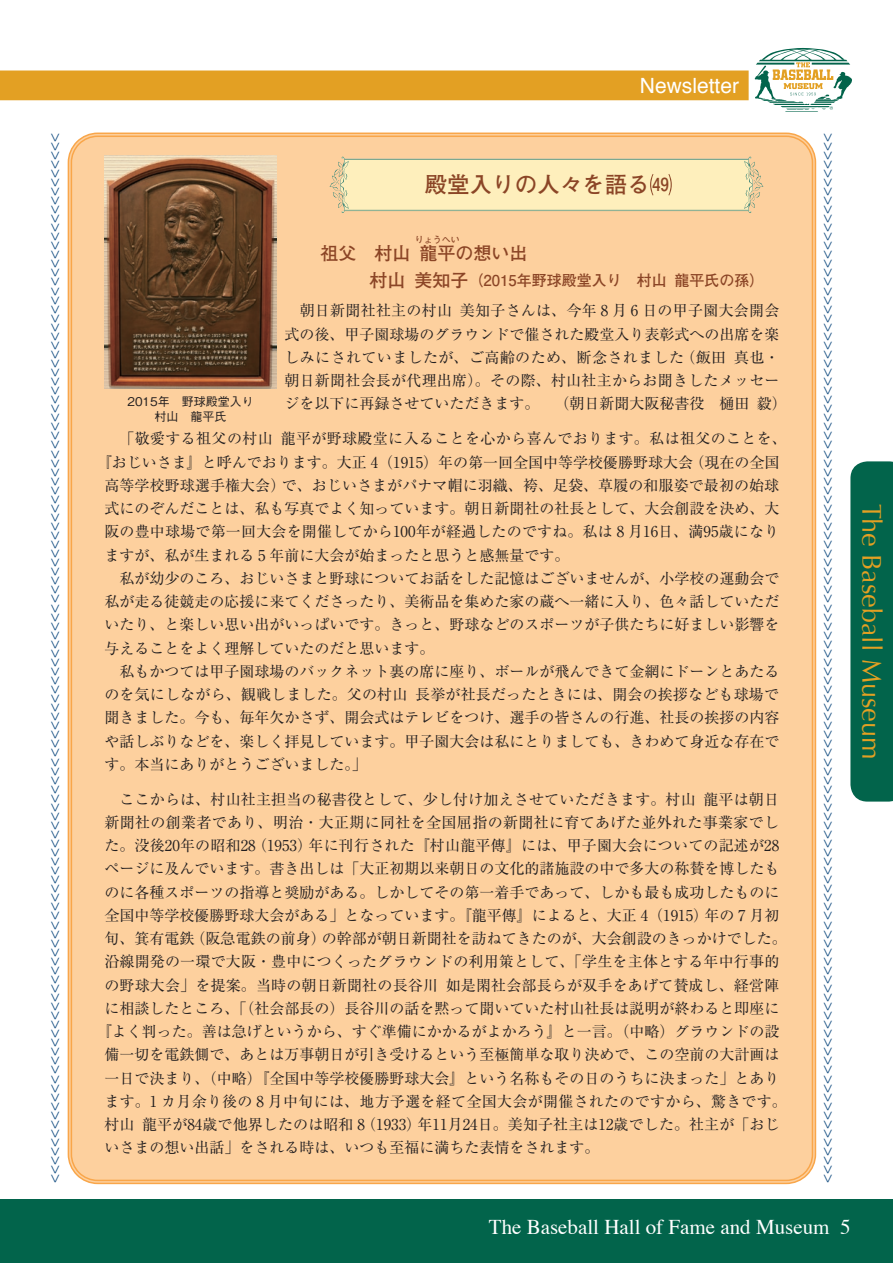
<style>
.page{position:relative;width:893px;height:1263px;background:#fff}
.page>*{position:absolute;margin:0;border:0;box-sizing:border-box;transform-origin:0 0}
.t1{font:27px "Optima";color:#e3a023}
.t2{font:700 22.5px "Futo Go B101 Pr 5";color:#8b4526}
.t3{font:21px "Times";color:#fff}
.t4{font:21px "Helvetica";color:#fff}
.t5{font:700 18px "Futo Go B101 Pr 5";color:#8b4526}
.t6{font:15px/23.2px "Ryumin Pr 5";color:#231f20}
.t7{font:15px "Ryumin Pr 5";letter-spacing:.025em;color:#231f20}
.t8{font:15px "Ryumin Pr 5";letter-spacing:.02em;color:#231f20}
.t9{font:700 15px "Futo Go B101 Pr 5";color:#8b4526}
.t10{font:500 13.2px "Gothic BBB Pr 5";color:#144e82}
.t11{font:500 12px/15px "Gothic BBB Pr 5";color:#231f20;text-align:center}
.t12{font:700 9px "Futo Go B101 Pr 5";color:#8b4526}
.s1{font-size:18px}
</style>
<div class="page">
<div style="left:0;top:1199px;width:893px;height:64px;background:#02644b"></div>
<div style="left:850px;top:461px;width:43px;height:340px;background:#02644b"></div>
<div style="left:0;top:71px;width:749px;height:29px;background:#e3a023"></div>
<svg style="left:755px;top:48px;width:97px;height:64px"></svg>
<div style="left:70px;top:135px;width:744px;height:1047px;background:#fdd09e"></div>
<img style="left:104px;top:155px;width:173px;height:233px">
<svg style="left:329px;top:157px;width:434px;height:56px;background:#f6e7b5"></svg>
<p class="t10" style="left:66px;top:133px;width:1052px;rotate:90deg">&gt;&gt;&gt;&gt;&gt;&gt;&gt;&gt;&gt;&gt;&gt;&gt;&gt;&gt;&gt;&gt;&gt;&gt;&gt;&gt;&gt;&gt;&gt;&gt;&gt;&gt;&gt;&gt;&gt;&gt;&gt;&gt;&gt;&gt;&gt;&gt;&gt;&gt;&gt;&gt;&gt;&gt;&gt;&gt;&gt;&gt;&gt;&gt;&gt;&gt;&gt;&gt;&gt;&gt;&gt;&gt;&gt;&gt;&gt;&gt;&gt;&gt;&gt;&gt;&gt;&gt;&gt;&gt;&gt;&gt;&gt;&gt;&gt;&gt;&gt;&gt;&gt;&gt;&gt;&gt;&gt;&gt;&gt;&gt;&gt;&gt;&gt;&gt;&gt;&gt;&gt;&gt;&gt;&gt;&gt;&gt;&gt;&gt;&gt;&gt;&gt;&gt;&gt;&gt;&gt;&gt;&gt;&gt;&gt;&gt;&gt;&gt;&gt;&gt;&gt;&gt;</p>
<h3 class="t4" style="left:640px;top:67px;width:101px">Newsletter</h3>
<h2 class="t2" style="left:425px;top:167px;width:246px">殿堂入りの人々を語る<span class="s1">49</span></h2>
<p class="t12" style="left:415px;top:232px;width:46px">りょうへい</p>
<p class="t9" style="left:370px;top:268px;width:396px"><span class="s1">村山　美知子</span>（2015年野球殿堂入り　村山　龍平氏の孫）</p>
<p class="t6" style="left:284px;top:298px;width:504px">　朝日新聞社社主の村山　美知子さんは、今年 8 月 6 日の甲子園大会開会式の後、甲子園球場のグラウンドで催された殿堂入り表彰式への出席を楽しみにされていましたが、ご高齢のため、断念されました（飯田　真也・朝日新聞社会長が代理出席）。その際、村山社主からお聞きしたメッセージを以下に再録させていただきます。　（朝日新聞大阪秘書役　樋田　毅）</p>
<p class="t7" style="left:104px;top:427px;width:684px">　「敬愛する祖父の村山　龍平が野球殿堂に入ることを心から喜んでおります。私は祖父のことを、</p>
<p class="t6" style="left:97px;top:449px;width:684px">『おじいさま』と呼んでおります。大正 4（1915）年の第一回全国中等学校優勝野球大会（現在の全国</p>
<p class="t6" style="left:104px;top:472px;width:676px">高等学校野球選手権大会）で、おじいさまがパナマ帽に羽織、袴、足袋、草履の和服姿で最初の始球</p>
<p class="t6" style="left:104px;top:496px;width:676px">式にのぞんだことは、私も写真でよく知っています。朝日新聞社の社長として、大会創設を決め、大</p>
<p class="t6" style="left:104px;top:519px;width:676px">阪の豊中球場で第一回大会を開催してから100年が経過したのですね。私は 8 月16日、満95歳になり</p>
<p class="t6" style="left:104px;top:542px;width:466px">ますが、私が生まれる 5 年前に大会が始まったと思うと感無量です。</p>
<p class="t6" style="left:104px;top:565px;width:676px">　私が幼少のころ、おじいさまと野球についてお話をした記憶はございませんが、小学校の運動会で</p>
<p class="t6" style="left:104px;top:589px;width:676px">私が走る徒競走の応援に来てくださったり、美術品を集めた家の蔵へ一緒に入り、色々話していただ</p>
<p class="t6" style="left:104px;top:612px;width:676px">いたり、と楽しい思い出がいっぱいです。きっと、野球などのスポーツが子供たちに好ましい影響を</p>
<p class="t6" style="left:104px;top:635px;width:331px">与えることをよく理解していたのだと思います。</p>
<p class="t6" style="left:104px;top:658px;width:676px">　私もかつては甲子園球場のバックネット裏の席に座り、ボールが飛んできて金網にドーンとあたる</p>
<p class="t6" style="left:104px;top:682px;width:676px">のを気にしながら、観戦しました。父の村山　長挙が社長だったときには、開会の挨拶なども球場で</p>
<p class="t6" style="left:104px;top:705px;width:676px">聞きました。今も、毎年欠かさず、開会式はテレビをつけ、選手の皆さんの行進、社長の挨拶の内容</p>
<p class="t6" style="left:104px;top:728px;width:676px">や話しぶりなどを、楽しく拝見しています。甲子園大会は私にとりましても、きわめて身近な存在で</p>
<p class="t6" style="left:104px;top:751px;width:264px">す。本当にありがとうございました。」</p>
<p class="t6" style="left:104px;top:786px;width:676px">　ここからは、村山社主担当の秘書役として、少し付け加えさせていただきます。村山　龍平は朝日</p>
<p class="t7" style="left:104px;top:810px;width:676px">新聞社の創業者であり、明治・大正期に同社を全国屈指の新聞社に育てあげた並外れた事業家でし</p>
<p class="t6" style="left:104px;top:833px;width:676px">た。没後20年の昭和28（1953）年に刊行された『村山龍平傳』には、甲子園大会についての記述が28</p>
<p class="t6" style="left:104px;top:856px;width:676px">ページに及んでいます。書き出しは「大正初期以来朝日の文化的諸施設の中で多大の称賛を博したも</p>
<p class="t6" style="left:104px;top:879px;width:676px">のに各種スポーツの指導と奨励がある。しかしてその第一着手であって、しかも最も成功したものに</p>
<p class="t6" style="left:104px;top:903px;width:676px">全国中等学校優勝野球大会がある」となっています。『龍平傳』によると、大正 4（1915）年の 7 月初</p>
<p class="t6" style="left:104px;top:926px;width:684px">旬、箕有電鉄（阪急電鉄の前身）の幹部が朝日新聞社を訪ねてきたのが、大会創設のきっかけでした。</p>
<p class="t6" style="left:104px;top:949px;width:676px">沿線開発の一環で大阪・豊中につくったグラウンドの利用策として、「学生を主体とする年中行事的</p>
<p class="t6" style="left:104px;top:972px;width:676px">の野球大会」を提案。当時の朝日新聞社の長谷川　如是閑社会部長らが双手をあげて賛成し、経営陣</p>
<p class="t6" style="left:104px;top:996px;width:676px">に相談したところ、「（社会部長の）長谷川の話を黙って聞いていた村山社長は説明が終わると即座に</p>
<p class="t6" style="left:97px;top:1019px;width:684px">『よく判った。善は急げというから、すぐ準備にかかるがよかろう』と一言。（中略）グラウンドの設</p>
<p class="t6" style="left:104px;top:1042px;width:676px">備一切を電鉄側で、あとは万事朝日が引き受けるという至極簡単な取り決めで、この空前の大計画は</p>
<p class="t6" style="left:104px;top:1065px;width:676px">一日で決まり、（中略）『全国中等学校優勝野球大会』という名称もその日のうちに決まった」とあり</p>
<p class="t8" style="left:104px;top:1089px;width:684px">ます。1 カ月余り後の 8 月中旬には、地方予選を経て全国大会が開催されたのですから、驚きです。</p>
<p class="t6" style="left:104px;top:1112px;width:677px">村山龍平が84歳で他界したのは昭和 8（1933）年11月24日。美知子社主は12歳でした。社主が「おじ</p>
<p class="t6" style="left:104px;top:1135px;width:496px">いさまの想い出話」をされる時は、いつも至福に満ちた表情をされます。</p>
<p class="t5" style="left:284px;top:239px;width:245px">　　祖父　村山　龍平の想い出</p>
<p class="t11" style="left:128px;top:392px;width:128px">2015年　野球殿堂入り村山　龍平氏</p>
<p class="t10" style="left:839px;top:133px;width:1052px;rotate:90deg">&gt;&gt;&gt;&gt;&gt;&gt;&gt;&gt;&gt;&gt;&gt;&gt;&gt;&gt;&gt;&gt;&gt;&gt;&gt;&gt;&gt;&gt;&gt;&gt;&gt;&gt;&gt;&gt;&gt;&gt;&gt;&gt;&gt;&gt;&gt;&gt;&gt;&gt;&gt;&gt;&gt;&gt;&gt;&gt;&gt;&gt;&gt;&gt;&gt;&gt;&gt;&gt;&gt;&gt;&gt;&gt;&gt;&gt;&gt;&gt;&gt;&gt;&gt;&gt;&gt;&gt;&gt;&gt;&gt;&gt;&gt;&gt;&gt;&gt;&gt;&gt;&gt;&gt;&gt;&gt;&gt;&gt;&gt;&gt;&gt;&gt;&gt;&gt;&gt;&gt;&gt;&gt;&gt;&gt;&gt;&gt;&gt;&gt;&gt;&gt;&gt;&gt;&gt;&gt;&gt;&gt;&gt;&gt;&gt;&gt;&gt;&gt;&gt;&gt;&gt;&gt;</p>
<h1 class="t1" style="left:887px;top:504px;width:257px;rotate:90deg">The Baseball Museum</h1>
<h3 class="t3" style="left:489px;top:1207px;width:363px">The Baseball Hall of Fame and Museum 5</h3>
</div>
